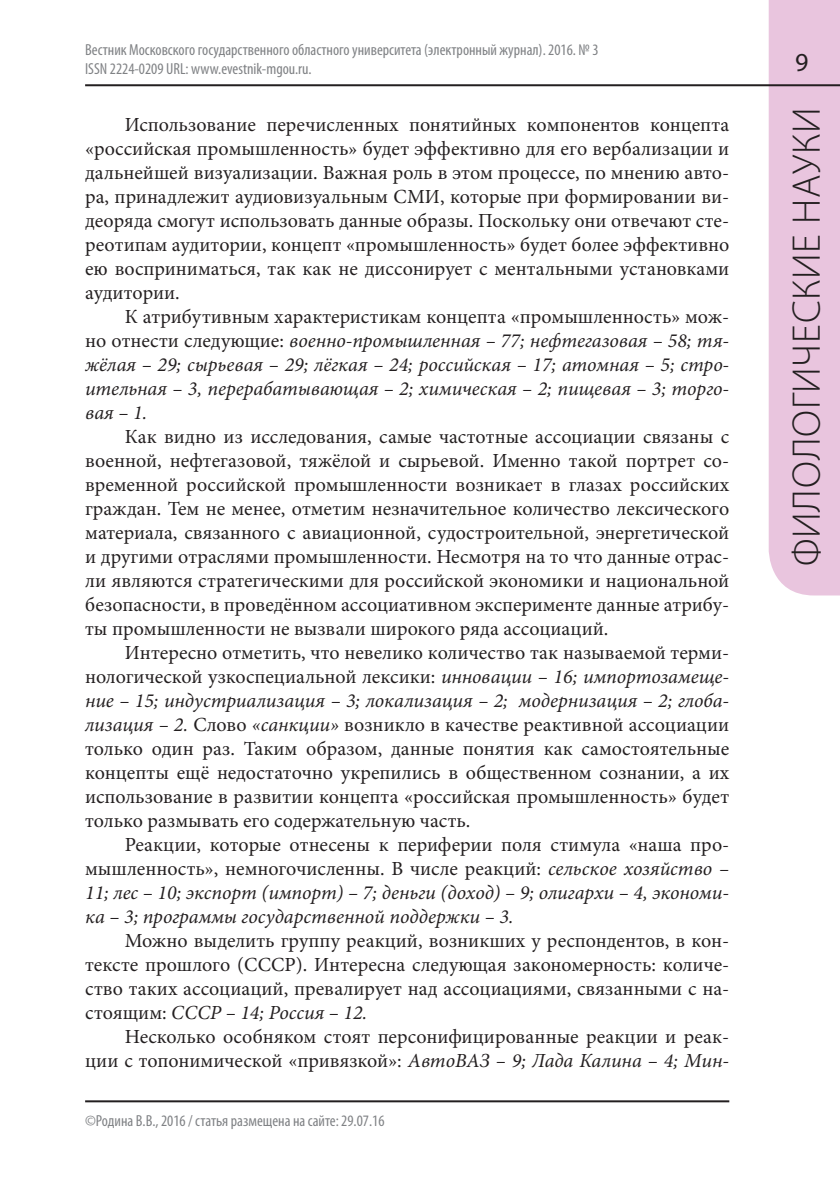
<style>
.page{position:relative;width:840px;height:1191px;background:#fff}
.page>*{position:absolute;margin:0;border:0;box-sizing:border-box;transform-origin:0 0}
.t1{font:300 40px "Myriad Pro";letter-spacing:.02em;color:#231f20}
.t2{font:26px "Myriad Pro";color:#231f20}
.Text_doc{font:20px/24px "Minion Pro";color:#231f20;text-align:justify}
.Text_doc-2{font:italic 20px/24px "Minion Pro";color:#231f20;text-align:justify}
.t3{font:condensed 16px/19.2px "Myriad Pro";color:#808285}
.s1{font-style:normal}
.s2{font-style:italic}
</style>
<div class="page">
<div style="left:768px;top:0;width:71px;height:595px;background:#e9c5de"></div>
<hr style="left:85px;top:84px;width:754px;height:2px;background:#231f20">
<hr style="left:85px;top:1100px;width:644px;height:2px;background:#231f20">
<p class="t3" style="left:85px;top:39px;width:514px">Вестник Московского государственного областного университета (электронный журнал). 2016. № 3<br>ISSN 2224-0209 URL: www.evestnik-mgou.ru.</p>
<p class="Text_doc" style="left:85px;top:112px;width:645px;text-indent:40px">Использование перечисленных понятийных компонентов концепта «российская промышленность» будет эффективно для его вербализации и дальнейшей визуализации. Важная роль в этом процессе, по мнению авто&shy;ра, принадлежит аудиовизуальным СМИ, которые при формировании ви&shy;деоряда смогут использовать данные образы. Поскольку они отвечают сте&shy;реотипам аудитории, концепт «промышленность» будет более эффективно ею восприниматься, так как не диссонирует с ментальными установками аудитории.</p>
<p class="Text_doc-2" style="left:85px;top:304px;width:645px;text-indent:40px"><span class="s1">К атрибутивным характеристикам концепта «промышленность» мож&shy;но отнести следующие:</span> военно-промышленная – 77; нефтегазовая – 58; тя&shy;жёлая – 29; сырьевая – 29; лёгкая – 24; российская – 17; атомная – 5; стро&shy;ительная – 3, перерабатывающая – 2; химическая – 2; пищевая – 3; торго&shy;вая – 1.</p>
<p class="Text_doc" style="left:85px;top:424px;width:645px;text-indent:40px">Как видно из исследования, самые частотные ассоциации связаны с военной, нефтегазовой, тяжёлой и сырьевой. Именно такой портрет со&shy;временной российской промышленности возникает в глазах российских граждан. Тем не менее, отметим незначительное количество лексического материала, связанного с авиационной, судостроительной, энергетической и другими отраслями промышленности. Несмотря на то что данные отрас&shy;ли являются стратегическими для российской экономики и национальной безопасности, в проведённом ассоциативном эксперименте данные атрибу&shy;ты промышленности не вызвали широкого ряда ассоциаций.</p>
<p class="Text_doc" style="left:85px;top:640px;width:645px;text-indent:40px">Интересно отметить, что невелико количество так называемой терми&shy;нологической узкоспециальной лексики: <span class="s2">инновации – 16; импортозамеще&shy;ние – 15; индустриализация – 3; локализация – 2; модернизация – 2; глоба&shy;лизация – 2.</span> Слово <span class="s2">«санкции»</span> возникло в качестве реактивной ассоциации только один раз. Таким образом, данные понятия как самостоятельные концепты ещё недостаточно укрепились в общественном сознании, а их использование в развитии концепта «российская промышленность» будет только размывать его содержательную часть.</p>
<p class="Text_doc-2" style="left:85px;top:832px;width:645px;text-indent:40px"><span class="s1">Реакции, которые отнесены к периферии поля стимула «наша про&shy;мышленность», немногочисленны. В числе реакций:</span> сельское хозяйство – 11; лес – 10; экспорт (импорт) – 7; деньги (доход) – 9; олигархи – 4, экономи&shy;ка – 3; программы государственной поддержки – 3.</p>
<p class="Text_doc" style="left:85px;top:928px;width:645px;text-indent:40px">Можно выделить группу реакций, возникших у респондентов, в кон&shy;тексте прошлого (СССР). Интересна следующая закономерность: количе&shy;ство таких ассоциаций, превалирует над ассоциациями, связанными с на&shy;стоящим: <span class="s2">СССР – 14; Россия – 12.</span></p>
<p class="Text_doc" style="left:85px;top:1024px;width:645px;text-align:right">Несколько особняком стоят персонифицированные реакции и реак-<br>ции с топонимической «привязкой»: <span class="s2">АвтоВАЗ – 9; Лада Калина – 4; Мин-</span></p>
<p class="t3" style="left:85px;top:1111px;width:301px">©Родина В.В., 2016 / статья размещена на сайте: 29.07.16</p>
<h2 class="t2" style="left:794px;top:47px;width:15px">9</h2>
<h1 class="t1" style="left:782px;top:566px;width:461px;rotate:-90deg">ФИЛОЛОГИЧЕСКИЕ НАУКИ</h1>
</div>
